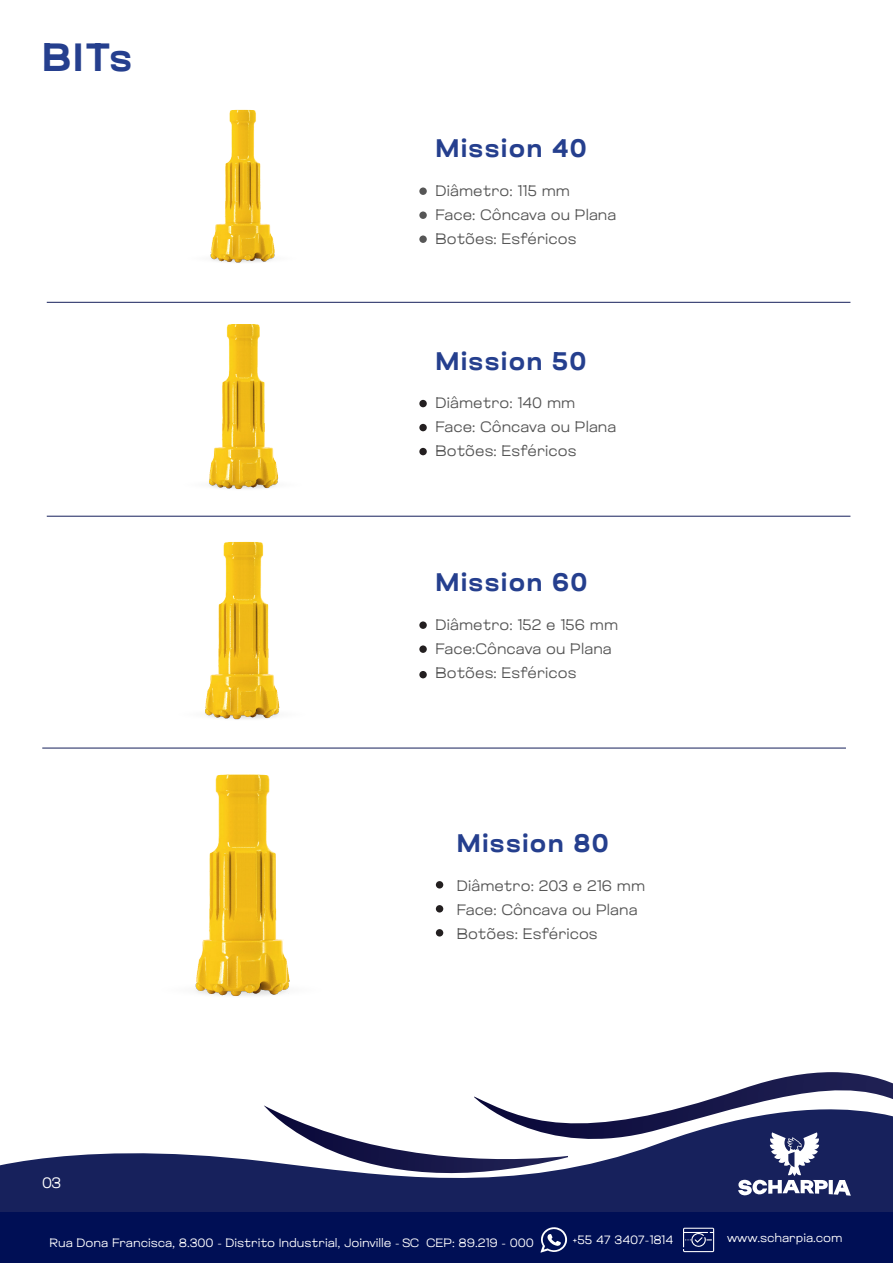
<style>
.page{position:relative;width:893px;height:1263px;background:#fff}
.page>*{position:absolute;margin:0;border:0;box-sizing:border-box;transform-origin:0 0}
.t1{font:700 39.3px "Glancyr";color:#253f8e}
.t2{font:700 25.35px "Glancyr";letter-spacing:.075em;color:#253f8e}
.t3{font:700 15px "Glancyr";letter-spacing:.05em;color:#565656}
.t4{font:700 15px "Glancyr";color:#fff}
.t5{font:700 12px "Glancyr";letter-spacing:.05em;color:#fff}
</style>
<div class="page">
<svg style="left:0;top:1153px;width:264px;height:58px;fill:#17215c"></svg>
<div style="left:0;top:1211px;width:893px;height:52px;background:#000f55"></div>
<img style="left:195px;top:774px;width:95px;height:223px">
<img style="left:210px;top:109px;width:65px;height:154px">
<img style="left:209px;top:324px;width:70px;height:166px">
<img style="left:205px;top:541px;width:75px;height:179px">
<div style="left:419px;top:187px;width:8px;height:8px;background:#565656;border-radius:50%"></div>
<div style="left:419px;top:211px;width:8px;height:8px;background:#565656;border-radius:50%"></div>
<div style="left:419px;top:235px;width:8px;height:8px;background:#565656;border-radius:50%"></div>
<div style="left:419px;top:400px;width:8px;height:7px;background:#231f20;border-radius:50%"></div>
<div style="left:419px;top:424px;width:8px;height:7px;background:#231f20;border-radius:50%"></div>
<div style="left:419px;top:448px;width:8px;height:7px;background:#231f20;border-radius:50%"></div>
<div style="left:419px;top:621px;width:8px;height:8px;background:#231f20;border-radius:50%"></div>
<div style="left:436px;top:881px;width:7px;height:7px;background:#231f20;border-radius:50%"></div>
<div style="left:419px;top:645px;width:8px;height:8px;background:#231f20;border-radius:50%"></div>
<div style="left:436px;top:905px;width:7px;height:7px;background:#231f20;border-radius:50%"></div>
<div style="left:419px;top:671px;width:8px;height:7px;background:#231f20;border-radius:50%"></div>
<div style="left:436px;top:929px;width:7px;height:7px;background:#231f20;border-radius:50%"></div>
<hr style="left:47px;top:302px;width:803px;height:1px;background:#16205b">
<hr style="left:47px;top:516px;width:803px;height:1px;background:#16205b">
<hr style="left:42px;top:748px;width:804px;height:1px;background:#16205b">
<svg style="left:540px;top:1227px;width:175px;height:26px"></svg>
<svg style="left:264px;top:1072px;width:629px;height:140px"></svg>
<p class="t1" style="left:43px;top:30px;width:91px">BITs</p>
<p class="t4" style="left:43px;top:1173px;width:20px">03</p>
<p class="t2" style="left:436px;top:131px;width:152px">Mission 40</p>
<p class="t3" style="left:436px;top:180px;width:135px">Diâmetro: 115 mm</p>
<p class="t3" style="left:436px;top:204px;width:182px">Face: Côncava ou Plana</p>
<p class="t3" style="left:436px;top:228px;width:142px">Botões: Esféricos</p>
<p class="t2" style="left:436px;top:344px;width:152px">Mission 50</p>
<p class="t3" style="left:436px;top:393px;width:141px">Diâmetro: 140 mm</p>
<p class="t3" style="left:436px;top:417px;width:182px">Face: Côncava ou Plana</p>
<p class="t3" style="left:436px;top:441px;width:142px">Botões: Esféricos</p>
<p class="t2" style="left:436px;top:565px;width:153px">Mission 60</p>
<p class="t3" style="left:436px;top:614px;width:183px">Diâmetro: 152 e 156 mm</p>
<p class="t3" style="left:436px;top:638px;width:177px">Face:Côncava ou Plana</p>
<p class="t3" style="left:436px;top:662px;width:142px">Botões: Esféricos</p>
<p class="t2" style="left:457px;top:826px;width:153px">Mission 80</p>
<p class="t3" style="left:457px;top:875px;width:189px">Diâmetro: 203 e 216 mm</p>
<p class="t3" style="left:457px;top:899px;width:182px">Face: Côncava ou Plana</p>
<p class="t3" style="left:457px;top:923px;width:142px">Botões: Esféricos</p>
<p class="t5" style="left:50px;top:1234px;width:485px">Rua Dona Francisca, 8.300 - Distrito Industrial, Joinville - SC CEP: 89.219 - 000</p>
<p class="t5" style="left:573px;top:1232px;width:102px">+55 47 3407-1814</p>
<p class="t5" style="left:727px;top:1230px;width:116px">www.scharpia.com</p>
</div>
